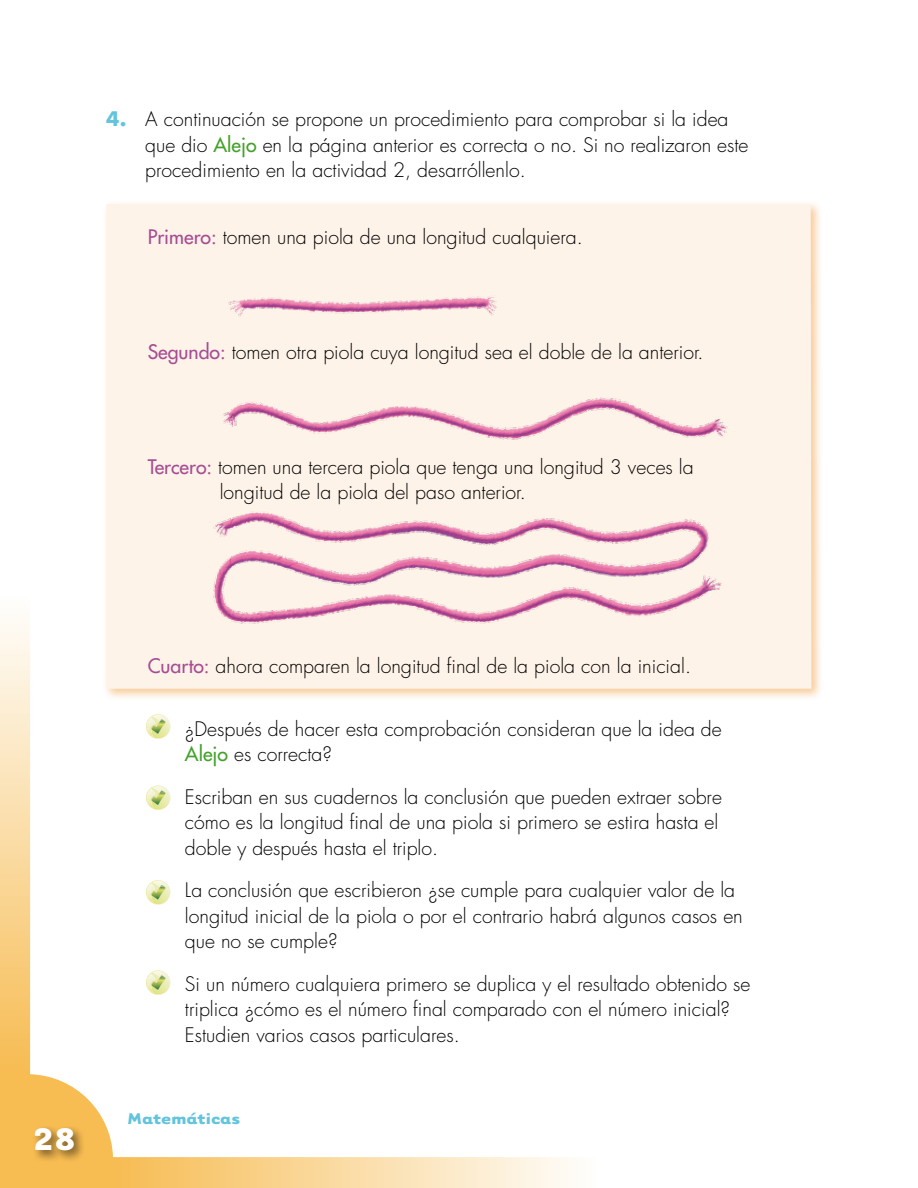
<style>
.page{position:relative;width:918px;height:1188px;background:#fff}
.page>*{position:absolute;margin:0;border:0;box-sizing:border-box;transform-origin:0 0}
.t1{font:700 36px "Tarzana Wide";color:#fff}
.t2{font:300 19.5px/25.5px "Futura";color:#000}
.t3{font:700 18px "Tarzana Wide";color:#62c4dd}
.s1{font-weight:700;color:#62c4dd}
.s2{font-weight:400;color:#44a12b}
.s3{font-weight:400;color:#a64d94}
</style>
<div class="page">
<svg style="left:0;top:620px;width:571px;height:568px"></svg>
<div style="left:102px;top:200px;width:722px;height:501px;background:#ee7f00;opacity:.4"></div>
<div style="left:106px;top:204px;width:706px;height:485px;background:#fef3e8"></div>
<img style="left:204px;top:285px;width:533px;height:348px">
<p class="t2" style="left:145px;top:107px;width:605px;text-indent:-39px"><span class="s1">4.</span> A continuación se propone un procedimiento para comprobar si la idea que dio <span class="s2">Alejo</span> en la página anterior es correcta o no. Si no realizaron este procedimiento en la actividad 2, desarróllenlo.</p>
<p class="t2" style="left:148px;top:225px;width:437px"><span class="s3">Primero:</span> tomen una piola de una longitud cualquiera.</p>
<p class="t2" style="left:148px;top:339px;width:557px"><span class="s3">Segundo:</span> tomen otra piola cuya longitud sea el doble de la anterior.</p>
<p class="t2" style="left:220px;top:454px;width:476px;text-indent:-72px"><span class="s3">Tercero:</span> tomen una tercera piola que tenga una longitud 3 veces la longitud de la piola del paso anterior.</p>
<h1 class="t1" style="left:32px;top:1115px;width:45px">28</h1>
<p class="t2" style="left:148px;top:654px;width:545px"><span class="s3">Cuarto:</span> ahora comparen la longitud final de la piola con la inicial.</p>
<p class="t2" style="left:185px;top:716px;width:538px">¿Después de hacer esta comprobación consideran que la idea de<br><span class="s2">Alejo</span> es correcta?</p>
<p class="t2" style="left:185px;top:784px;width:539px">Escriban en sus cuadernos la conclusión que pueden extraer sobre cómo es la longitud final de una piola si primero se estira hasta el doble y después hasta el triplo.</p>
<p class="t2" style="left:185px;top:878px;width:559px">La conclusión que escribieron ¿se cumple para cualquier valor de la longitud inicial de la piola o por el contrario habrá algunos casos en que no se cumple?</p>
<p class="t2" style="left:185px;top:972px;width:567px">Si un número cualquiera primero se duplica y el resultado obtenido se triplica ¿cómo es el número final comparado con el número inicial?<br>Estudien varios casos particulares.</p>
<p class="t3" style="left:128px;top:1106px;width:114px">Matemáticas</p>
</div>
